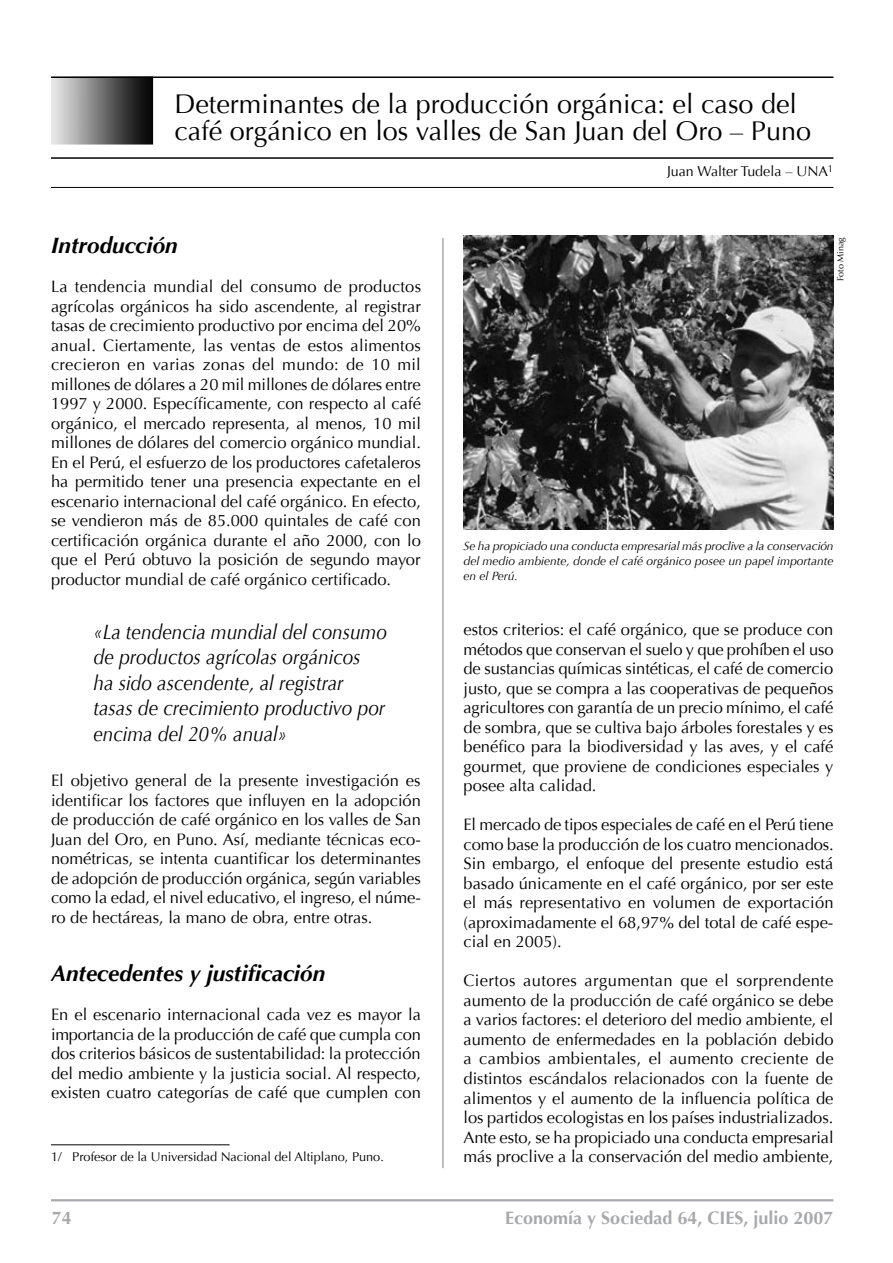
<style>
.page{position:relative;width:893px;height:1263px;background:#fff}
.page>*{position:absolute;margin:0;border:0;box-sizing:border-box;transform-origin:0 0}
.t1{font:27px/27px "Optima";color:#000}
.t2{font:italic 700 22.5px "Optima";color:#000}
.t3{font:italic 21px/25.5px "Optima";color:#000;scale:.9 1}
.t4{font:700 18px "Optima";color:#a7a9ac}
.t5{font:16.5px/19.5px "Optima";color:#000;text-align:justify}
.t6{font:14.25px "Optima";color:#000}
.t7{font:12.75px "Optima";color:#000}
.t8{font:italic 12px/15px "Optima";color:#000;text-align:justify}
.t9{font:9px "Optima";color:#000}
</style>
<div class="page">
<hr style="left:51px;top:1199px;width:782px;height:2px;background:#a7a9ac">
<hr style="left:442px;top:238px;width:2px;height:930px;background:#a7a9ac">
<img style="left:51px;top:78px;width:102px;height:67px">
<hr style="left:51px;top:76px;width:782px;height:2px;background:#000">
<hr style="left:51px;top:157px;width:782px;height:2px;background:#000">
<hr style="left:51px;top:187px;width:782px;height:1px;background:#000">
<img style="left:463px;top:235px;width:370px;height:295px">
<hr style="left:51px;top:1144px;width:179px;height:1px;background:#000">
<h1 class="t1" style="left:174px;top:90px;width:638px">Determinantes de la producción orgánica: el caso del café orgánico en los valles de San Juan del Oro – Puno</h1>
<h2 class="t2" style="left:51px;top:232px;width:128px">Introducción</h2>
<p class="t5" style="left:51px;top:277px;width:372px">La tendencia mundial del consumo de productos agrícolas orgánicos ha sido ascendente, al registrar tasas de crecimiento productivo por encima del 20% anual. Ciertamente, las ventas de estos alimentos crecieron en varias zonas del mundo: de 10 mil millones de dólares a 20 mil millones de dólares entre 1997 y 2000. Específicamente, con respecto al café orgánico, el mercado representa, al menos, 10 mil millones de dólares del comercio orgánico mundial.<br>En el Perú, el esfuerzo de los productores cafetaleros ha permitido tener una presencia expectante en el escenario internacional del café orgánico. En efecto, se vendieron más de 85.000 quintales de café con certificación orgánica durante el año 2000, con lo que el Perú obtuvo la posición de segundo mayor productor mundial de café orgánico certificado.</p>
<p class="t3" style="left:94px;top:619px;width:327px">«La tendencia mundial del consumo de productos agrícolas orgánicos<br>ha sido ascendente, al registrar tasas de crecimiento productivo por encima del 20% anual»</p>
<p class="t5" style="left:51px;top:771px;width:371px">El objetivo general de la presente investigación es identificar los factores que influyen en la adopción de producción de café orgánico en los valles de San Juan del Oro, en Puno. Así, mediante técnicas eco&shy;nométricas, se intenta cuantificar los determinantes de adopción de producción orgánica, según variables como la edad, el nivel educativo, el ingreso, el núme&shy;ro de hectáreas, la mano de obra, entre otras.</p>
<h2 class="t2" style="left:51px;top:960px;width:276px">Antecedentes y justificación</h2>
<p class="t5" style="left:51px;top:1005px;width:371px">En el escenario internacional cada vez es mayor la importancia de la producción de café que cumpla con dos criterios básicos de sustentabilidad: la protección del medio ambiente y la justicia social. Al respecto, existen cuatro categorías de café que cumplen con</p>
<p class="t7" style="left:51px;top:1150px;width:334px">1/ Profesor de la Universidad Nacional del Altiplano, Puno.</p>
<p class="t6" style="left:667px;top:163px;width:168px">Juan Walter Tudela – UNA<sup>1</sup></p>
<p class="t9" style="left:835px;top:281px;width:45px;rotate:-90deg">Foto Minag</p>
<p class="t8" style="left:463px;top:538px;width:372px">Se ha propiciado una conducta empresarial más proclive a la conservación del medio ambiente, donde el café orgánico posee un papel importante en el Perú.</p>
<p class="t5" style="left:464px;top:620px;width:371px">estos criterios: el café orgánico, que se produce con métodos que conservan el suelo y que prohíben el uso de sustancias químicas sintéticas, el café de comercio justo, que se compra a las cooperativas de pequeños agricultores con garantía de un precio mínimo, el café de sombra, que se cultiva bajo árboles forestales y es benéfico para la biodiversidad y las aves, y el café gourmet, que proviene de condiciones especiales y posee alta calidad.</p>
<p class="t5" style="left:464px;top:815px;width:372px">El mercado de tipos especiales de café en el Perú tiene como base la producción de los cuatro mencionados.<br>Sin embargo, el enfoque del presente estudio está basado únicamente en el café orgánico, por ser este el más representativo en volumen de exportación (aproximadamente el 68,97% del total de café espe&shy;cial en 2005).</p>
<p class="t5" style="left:464px;top:971px;width:372px">Ciertos autores argumentan que el sorprendente aumento de la producción de café orgánico se debe a varios factores: el deterioro del medio ambiente, el aumento de enfermedades en la población debido a cambios ambientales, el aumento creciente de distintos escándalos relacionados con la fuente de alimentos y el aumento de la influencia política de los partidos ecologistas en los países industrializados.<br>Ante esto, se ha propiciado una conducta empresarial más proclive a la conservación del medio ambiente,</p>
<p class="t4" style="left:52px;top:1208px;width:22px">74</p>
<p class="t4" style="left:505px;top:1208px;width:330px">Economía y Sociedad 64, CIES, julio 2007</p>
</div>
